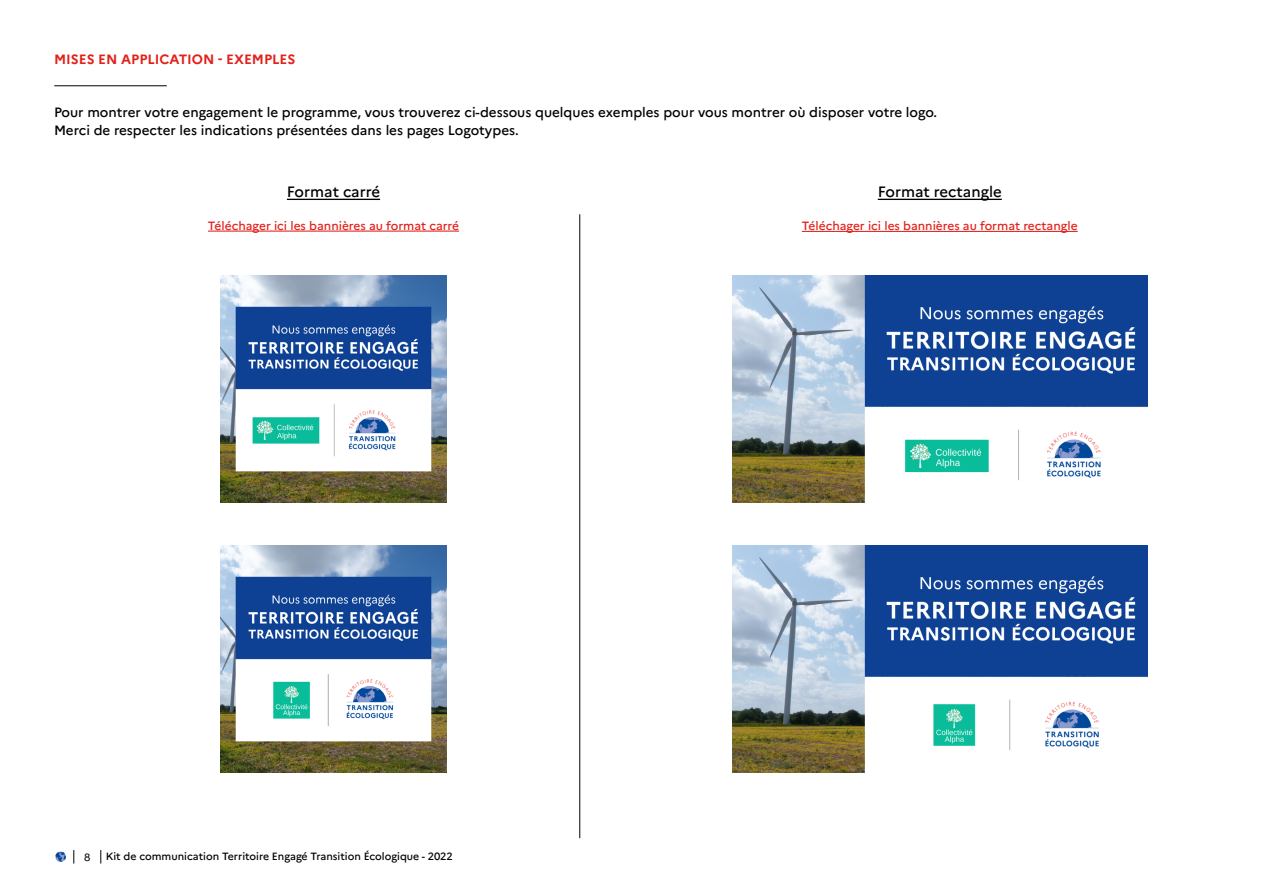
<style>
.page{position:relative;width:1263px;height:893px;background:#fff}
.page>*{position:absolute;margin:0;border:0;box-sizing:border-box;transform-origin:0 0}
.t1{font:500 15px "Marianne";color:#000}
.t2{font:500 13.5px/18px "Marianne";color:#000}
.t3{font:700 13.5px "Marianne";color:#e3211b}
.t4{font:500 12px "Marianne";color:#e3211b}
.t5{font:500 10.5px "Marianne";color:#000}
.t6{font:10.5px "Marianne";color:#000}
</style>
<div class="page">
<svg style="left:100px;top:850px;width:1px;height:13px"></svg>
<svg style="left:73px;top:850px;width:1px;height:13px"></svg>
<svg style="left:55px;top:851px;width:11px;height:11px"></svg>
<img style="left:220px;top:275px;width:227px;height:227px">
<img style="left:220px;top:546px;width:227px;height:227px">
<img style="left:732px;top:276px;width:415px;height:226px">
<img style="left:732px;top:546px;width:415px;height:226px">
<hr style="left:287px;top:199px;width:93px;height:1px;background:#000">
<hr style="left:878px;top:199px;width:124px;height:1px;background:#000">
<hr style="left:579px;top:214px;width:1px;height:624px;background:#000">
<hr style="left:54px;top:85px;width:113px;height:1px;background:#000">
<hr style="left:208px;top:231px;width:251px;height:1px;background:#e3211b">
<hr style="left:802px;top:231px;width:276px;height:1px;background:#e3211b">
<p class="t3" style="left:54px;top:49px;width:243px">MISES EN APPLICATION - EXEMPLES</p>
<p class="t2" style="left:54px;top:102px;width:885px">Pour montrer votre engagement le programme, vous trouverez ci-dessous quelques exemples pour vous montrer où disposer votre logo.<br>Merci de respecter les indications présentées dans les pages Logotypes.</p>
<p class="t1" style="left:287px;top:180px;width:95px">Format carré</p>
<p class="t1" style="left:878px;top:180px;width:125px">Format rectangle</p>
<p class="t4" style="left:208px;top:216px;width:253px">Téléchager ici les bannières au format carré</p>
<p class="t4" style="left:802px;top:216px;width:277px">Téléchager ici les bannières au format rectangle</p>
<p class="t6" style="left:84px;top:849px;width:8px">8</p>
<p class="t5" style="left:106px;top:849px;width:348px">Kit de communication Territoire Engagé Transition Écologique - 2022</p>
</div>
